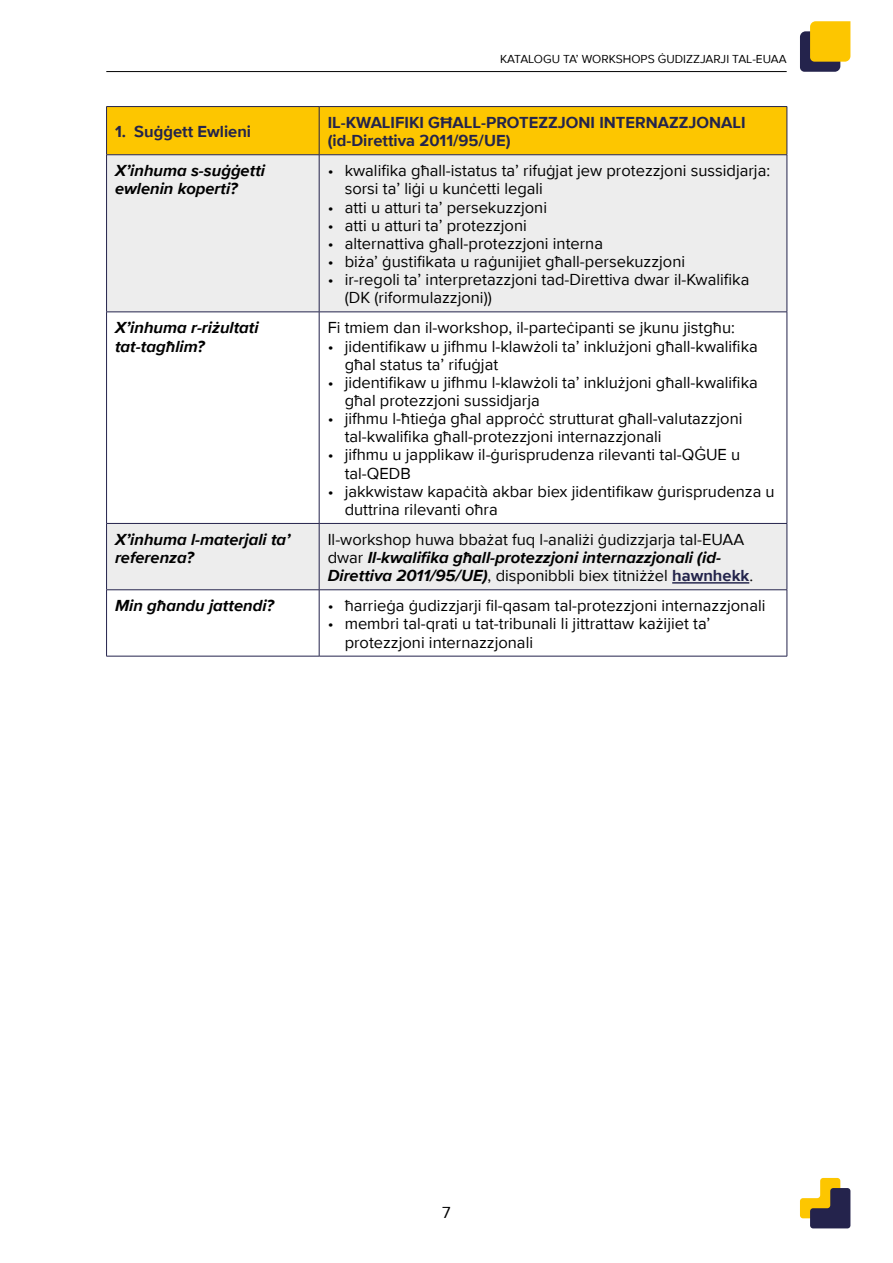
<style>
.page{position:relative;width:893px;height:1263px;background:#fff}
.page>*{position:absolute;margin:0;border:0;box-sizing:border-box;transform-origin:0 0}
.TABLE_Body_text{font:16.5px/18.1px "Proxima Nova";color:#000}
.TABLE_Body_text-2{font:italic 700 16.5px/18.1px "Proxima Nova";color:#000}
.TABLE_Header{font:700 16.5px/18.1px "Proxima Nova";color:#23244c}
.t1{font:12px "Proxima Nova";color:#000}
.s1{font-weight:700;font-style:italic}
.s2{font-weight:700;color:#23244c}
</style>
<div class="page">
<svg style="left:800px;top:1178px;width:50px;height:50px"></svg>
<svg style="left:800px;top:21px;width:50px;height:51px;background:#c19e2e"></svg>
<hr style="left:106px;top:71px;width:681px;height:1px;background:#000">
<div style="left:107px;top:107px;width:680px;height:47px;background:#fdc600"></div>
<svg style="left:107px;top:155px;width:680px;height:434px;fill:#ededed"></svg>
<hr style="left:106px;top:106px;width:213px;height:1px;background:#24234c">
<hr style="left:106px;top:107px;width:1px;height:47px;background:#24234c">
<hr style="left:319px;top:106px;width:468px;height:1px;background:#24234c">
<hr style="left:319px;top:107px;width:1px;height:47px;background:#24234c">
<hr style="left:787px;top:107px;width:1px;height:47px;background:#24234c">
<hr style="left:106px;top:154px;width:213px;height:1px;background:#24234c">
<hr style="left:319px;top:154px;width:468px;height:1px;background:#24234c">
<hr style="left:106px;top:155px;width:1px;height:157px;background:#24234c">
<hr style="left:319px;top:155px;width:1px;height:157px;background:#24234c">
<hr style="left:787px;top:155px;width:1px;height:157px;background:#24234c">
<hr style="left:106px;top:312px;width:213px;height:1px;background:#24234c">
<hr style="left:106px;top:312px;width:1px;height:211px;background:#24234c">
<hr style="left:319px;top:312px;width:468px;height:1px;background:#24234c">
<hr style="left:319px;top:312px;width:1px;height:211px;background:#24234c">
<hr style="left:787px;top:312px;width:1px;height:211px;background:#24234c">
<hr style="left:106px;top:523px;width:213px;height:1px;background:#24234c">
<hr style="left:106px;top:524px;width:1px;height:65px;background:#24234c">
<hr style="left:319px;top:523px;width:468px;height:1px;background:#24234c">
<hr style="left:319px;top:524px;width:1px;height:65px;background:#24234c">
<hr style="left:787px;top:524px;width:1px;height:65px;background:#24234c">
<hr style="left:106px;top:589px;width:213px;height:1px;background:#24234c">
<hr style="left:106px;top:590px;width:1px;height:66px;background:#24234c">
<hr style="left:319px;top:589px;width:468px;height:1px;background:#24234c">
<hr style="left:319px;top:590px;width:1px;height:66px;background:#24234c">
<hr style="left:787px;top:590px;width:1px;height:66px;background:#24234c">
<hr style="left:106px;top:656px;width:213px;height:1px;background:#24234c">
<hr style="left:319px;top:656px;width:468px;height:1px;background:#24234c">
<hr style="left:672px;top:582px;width:77px;height:2px;background:#23244c">
<p class="t1" style="left:500px;top:50px;width:288px">KATALOGU TA’ WORKSHOPS ĠUDIZZJARJI TAL-EUAA</p>
<p class="TABLE_Header" style="left:115px;top:122px;width:138px">1. Suġġett Ewlieni</p>
<p class="TABLE_Header" style="left:328px;top:113px;width:419px">IL-KWALIFIKI GĦALL-PROTEZZJONI INTERNAZZJONALI (id-Direttiva 2011/95/UE)</p>
<p class="TABLE_Body_text-2" style="left:115px;top:161px;width:152px">X’inhuma s-suġġetti ewlenin koperti?</p>
<p class="TABLE_Body_text" style="left:345px;top:161px;width:427px;text-indent:-17px">• kwalifika għall-istatus ta’ rifuġjat jew protezzjoni sussidjarja: sorsi ta’ liġi u kunċetti legali</p>
<p class="TABLE_Body_text" style="left:328px;top:197px;width:221px">• atti u atturi ta’ persekuzzjoni</p>
<p class="TABLE_Body_text" style="left:328px;top:215px;width:201px">• atti u atturi ta’ protezzjoni</p>
<p class="TABLE_Body_text" style="left:328px;top:234px;width:277px">• alternattiva għall-protezzjoni interna</p>
<p class="TABLE_Body_text" style="left:328px;top:252px;width:359px">• biża’ ġustifikata u raġunijiet għall-persekuzzjoni</p>
<p class="TABLE_Body_text" style="left:345px;top:270px;width:406px;text-indent:-17px">• ir-regoli ta’ interpretazzjoni tad-Direttiva dwar il-Kwalifika (DK (riformulazzjoni))</p>
<p class="TABLE_Body_text-2" style="left:115px;top:318px;width:145px">X’inhuma r-riżultati tat-tagħlim?</p>
<p class="TABLE_Body_text" style="left:328px;top:318px;width:409px">Fi tmiem dan il-workshop, il-parteċipanti se jkunu jistgħu:</p>
<p class="TABLE_Body_text" style="left:345px;top:336px;width:415px;text-indent:-17px">• jidentifikaw u jifhmu l-klawżoli ta’ inklużjoni għall-kwalifika għal status ta’ rifuġjat</p>
<p class="TABLE_Body_text" style="left:345px;top:373px;width:415px;text-indent:-17px">• jidentifikaw u jifhmu l-klawżoli ta’ inklużjoni għall-kwalifika għal protezzjoni sussidjarja</p>
<p class="TABLE_Body_text" style="left:345px;top:409px;width:399px;text-indent:-17px">• jifhmu l-ħtieġa għal approċċ strutturat għall-valutazzjoni tal-kwalifika għall-protezzjoni internazzjonali</p>
<p class="TABLE_Body_text" style="left:345px;top:445px;width:397px;text-indent:-17px">• jifhmu u japplikaw il-ġurisprudenza rilevanti tal-QĠUE u tal-QEDB</p>
<p class="TABLE_Body_text" style="left:345px;top:481px;width:432px;text-indent:-17px">• jakkwistaw kapaċità akbar biex jidentifikaw ġurisprudenza u duttrina rilevanti oħra</p>
<p class="TABLE_Body_text-2" style="left:115px;top:530px;width:177px">X’inhuma l-materjali ta’ referenza?</p>
<p class="TABLE_Body_text" style="left:328px;top:530px;width:427px">Il-workshop huwa bbażat fuq l-analiżi ġudizzjarja tal-EUAA dwar <span class="s1">Il-kwalifika għall-protezzjoni internazzjonali (id-<br>Direttiva 2011/95/UE)</span>, disponibbli biex titniżżel <span class="s2">hawnhekk</span>.</p>
<p class="TABLE_Body_text-2" style="left:115px;top:596px;width:161px">Min għandu jattendi?</p>
<p class="TABLE_Body_text" style="left:328px;top:596px;width:439px">• ħarrieġa ġudizzjarji fil-qasam tal-protezzjoni internazzjonali</p>
<p class="TABLE_Body_text" style="left:345px;top:614px;width:367px;text-indent:-17px">• membri tal-qrati u tat-tribunali li jittrattaw każijiet ta’ protezzjoni internazzjonali</p>
<p class="TABLE_Body_text" style="left:442px;top:1203px;width:10px">7</p>
</div>
